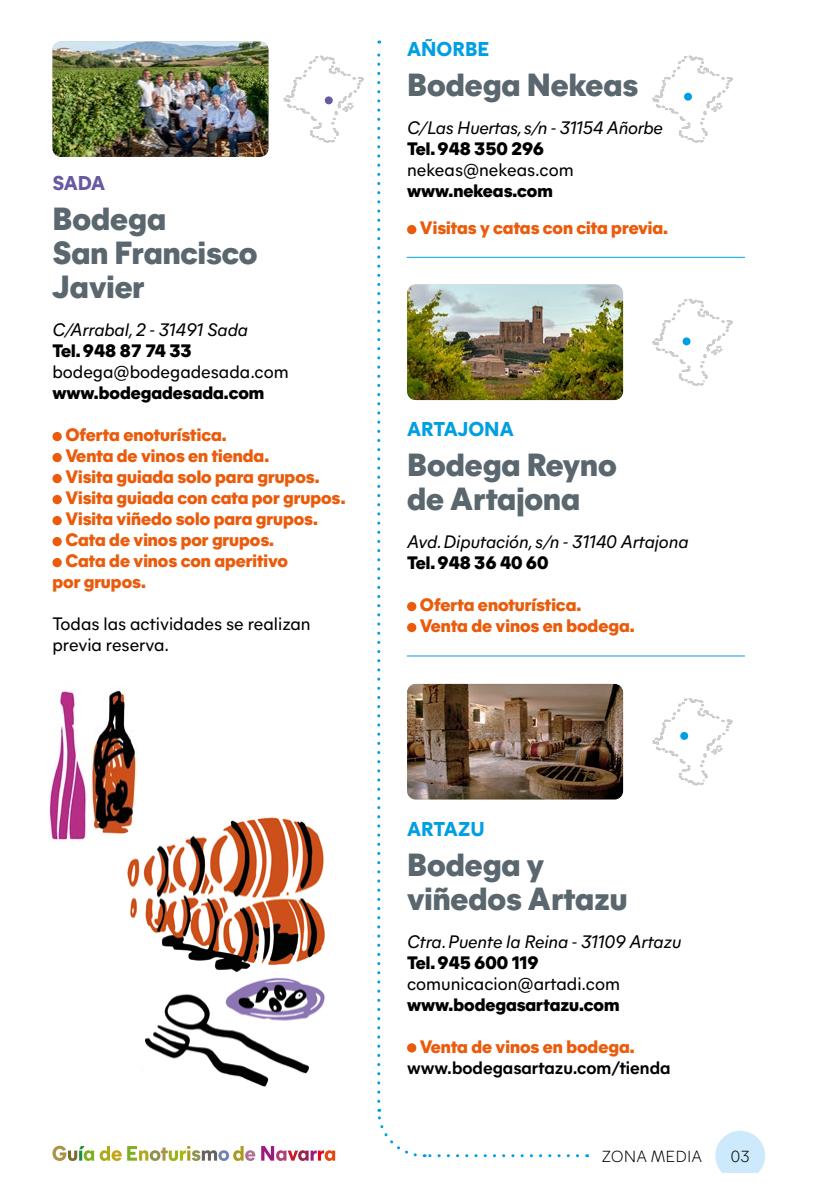
<style>
.page{position:relative;width:817px;height:1191px;background:#fff}
.page>*{position:absolute;margin:0;border:0;box-sizing:border-box;transform-origin:0 0}
.t1{font:800 32px "Mier A";color:#5a676e}
.t2{font:800 20px "Mier A";color:#009fe3}
.t3{font:800 20px "Mier A";color:#6859a2}
.t4{font:800 18px "Mier A";color:#ea5b0b}
.t5{font:italic 18px "Mier A";color:#000}
.t6{font:800 18px "Mier A";color:#000}
.t7{font:18px "Mier A";color:#000}
.t8{font:700 18px "Mier A";color:#000}
.t9{font:300 16px "Mier A";color:#000}
</style>
<div class="page">
<div style="left:52px;top:432px;width:10px;height:9px;background:#ea5b0b;border-radius:50%"></div>
<div style="left:52px;top:453px;width:10px;height:9px;background:#ea5b0b;border-radius:50%"></div>
<div style="left:52px;top:474px;width:10px;height:9px;background:#ea5b0b;border-radius:50%"></div>
<div style="left:52px;top:495px;width:10px;height:9px;background:#ea5b0b;border-radius:50%"></div>
<div style="left:52px;top:516px;width:10px;height:9px;background:#ea5b0b;border-radius:50%"></div>
<div style="left:52px;top:537px;width:10px;height:9px;background:#ea5b0b;border-radius:50%"></div>
<div style="left:52px;top:558px;width:10px;height:9px;background:#ea5b0b;border-radius:50%"></div>
<div style="left:407px;top:225px;width:9px;height:9px;background:#ea5b0b;border-radius:50%"></div>
<img style="left:52px;top:41px;width:216px;height:116px">
<svg style="left:283px;top:55px;width:81px;height:88px"></svg>
<svg style="left:652px;top:55px;width:81px;height:88px"></svg>
<svg style="left:652px;top:298px;width:81px;height:88px"></svg>
<svg style="left:652px;top:698px;width:81px;height:88px"></svg>
<hr style="left:407px;top:257px;width:337px;height:1px;background:#009fe3">
<hr style="left:407px;top:655px;width:337px;height:1px;background:#009fe3">
<img style="left:407px;top:284px;width:216px;height:116px">
<img style="left:407px;top:684px;width:216px;height:115px">
<div style="left:715px;top:1130px;width:50px;height:50px;background:#cdeafc;border-radius:50%"></div>
<div style="left:663px;top:1173px;width:153px;height:18px;background:#fff"></div>
<div style="left:407px;top:602px;width:9px;height:9px;background:#ea5b0b;border-radius:50%"></div>
<div style="left:407px;top:623px;width:9px;height:9px;background:#ea5b0b;border-radius:50%"></div>
<div style="left:407px;top:1043px;width:9px;height:9px;background:#ea5b0b;border-radius:50%"></div>
<svg style="left:377px;top:1108px;width:200px;height:50px"></svg>
<svg style="left:377px;top:41px;width:3px;height:1060px"></svg>
<svg style="left:261px;top:1146px;width:74px;height:15px"></svg>
<svg style="left:100px;top:1146px;width:155px;height:15px"></svg>
<svg style="left:52px;top:1145px;width:42px;height:16px"></svg>
<img style="left:127px;top:817px;width:198px;height:270px">
<img style="left:49px;top:689px;width:88px;height:155px">
<p class="t3" style="left:52px;top:169px;width:54px">SADA</p>
<p class="t1" style="left:52px;top:196px;width:115px">Bodega</p>
<p class="t1" style="left:52px;top:230px;width:207px">San Francisco</p>
<p class="t1" style="left:52px;top:264px;width:93px">Javier</p>
<p class="t5" style="left:52px;top:317px;width:197px">C/Arrabal, 2 - 31491 Sada</p>
<p class="t6" style="left:52px;top:338px;width:140px">Tel. 948 87 74 33</p>
<p class="t7" style="left:52px;top:359px;width:238px">bodega@bodegadesada.com</p>
<p class="t6" style="left:52px;top:380px;width:213px">www.bodegadesada.com</p>
<p class="t4" style="left:65px;top:422px;width:163px">Oferta enoturística.</p>
<p class="t4" style="left:65px;top:443px;width:205px">Venta de vinos en tienda.</p>
<p class="t4" style="left:65px;top:464px;width:256px">Visita guiada solo para grupos.</p>
<p class="t4" style="left:65px;top:485px;width:282px">Visita guiada con cata por grupos.</p>
<p class="t4" style="left:65px;top:506px;width:254px">Visita viñedo solo para grupos.</p>
<p class="t4" style="left:65px;top:527px;width:210px">Cata de vinos por grupos.</p>
<p class="t4" style="left:65px;top:548px;width:224px">Cata de vinos con aperitivo</p>
<p class="t4" style="left:52px;top:569px;width:95px">por grupos.</p>
<p class="t7" style="left:52px;top:611px;width:259px">Todas las actividades se realizan</p>
<p class="t7" style="left:52px;top:632px;width:118px">previa reserva.</p>
<p class="t2" style="left:407px;top:35px;width:84px">AÑORBE</p>
<p class="t1" style="left:407px;top:62px;width:232px">Bodega Nekeas</p>
<p class="t5" style="left:407px;top:115px;width:257px">C/Las Huertas, s/n - 31154 Añorbe</p>
<p class="t6" style="left:407px;top:136px;width:138px">Tel. 948 350 296</p>
<p class="t7" style="left:407px;top:157px;width:168px">nekeas@nekeas.com</p>
<p class="t6" style="left:407px;top:178px;width:147px">www.nekeas.com</p>
<p class="t4" style="left:420px;top:215px;width:250px">Visitas y catas con cita previa.</p>
<p class="t2" style="left:407px;top:415px;width:108px">ARTAJONA</p>
<p class="t1" style="left:407px;top:442px;width:211px">Bodega Reyno</p>
<p class="t1" style="left:407px;top:476px;width:174px">de Artajona</p>
<p class="t5" style="left:407px;top:529px;width:283px">Avd. Diputación, s/n - 31140 Artajona</p>
<p class="t6" style="left:407px;top:550px;width:143px">Tel. 948 36 40 60</p>
<p class="t4" style="left:420px;top:592px;width:163px">Oferta enoturística.</p>
<p class="t4" style="left:420px;top:613px;width:216px">Venta de vinos en bodega.</p>
<p class="t2" style="left:407px;top:814px;width:79px">ARTAZU</p>
<p class="t1" style="left:407px;top:841px;width:139px">Bodega y</p>
<p class="t1" style="left:407px;top:875px;width:222px">viñedos Artazu</p>
<p class="t5" style="left:407px;top:928px;width:275px">Ctra. Puente la Reina - 31109 Artazu</p>
<p class="t6" style="left:407px;top:949px;width:133px">Tel. 945 600 119</p>
<p class="t7" style="left:407px;top:970px;width:214px">comunicacion@artadi.com</p>
<p class="t6" style="left:407px;top:991px;width:214px">www.bodegasartazu.com</p>
<p class="t4" style="left:420px;top:1033px;width:216px">Venta de vinos en bodega.</p>
<p class="t8" style="left:407px;top:1054px;width:265px">www.bodegasartazu.com/tienda</p>
<p class="t9" style="left:601px;top:1144px;width:102px">ZONA MEDIA</p>
<p class="t9" style="left:730px;top:1144px;width:20px">03</p>
</div>
